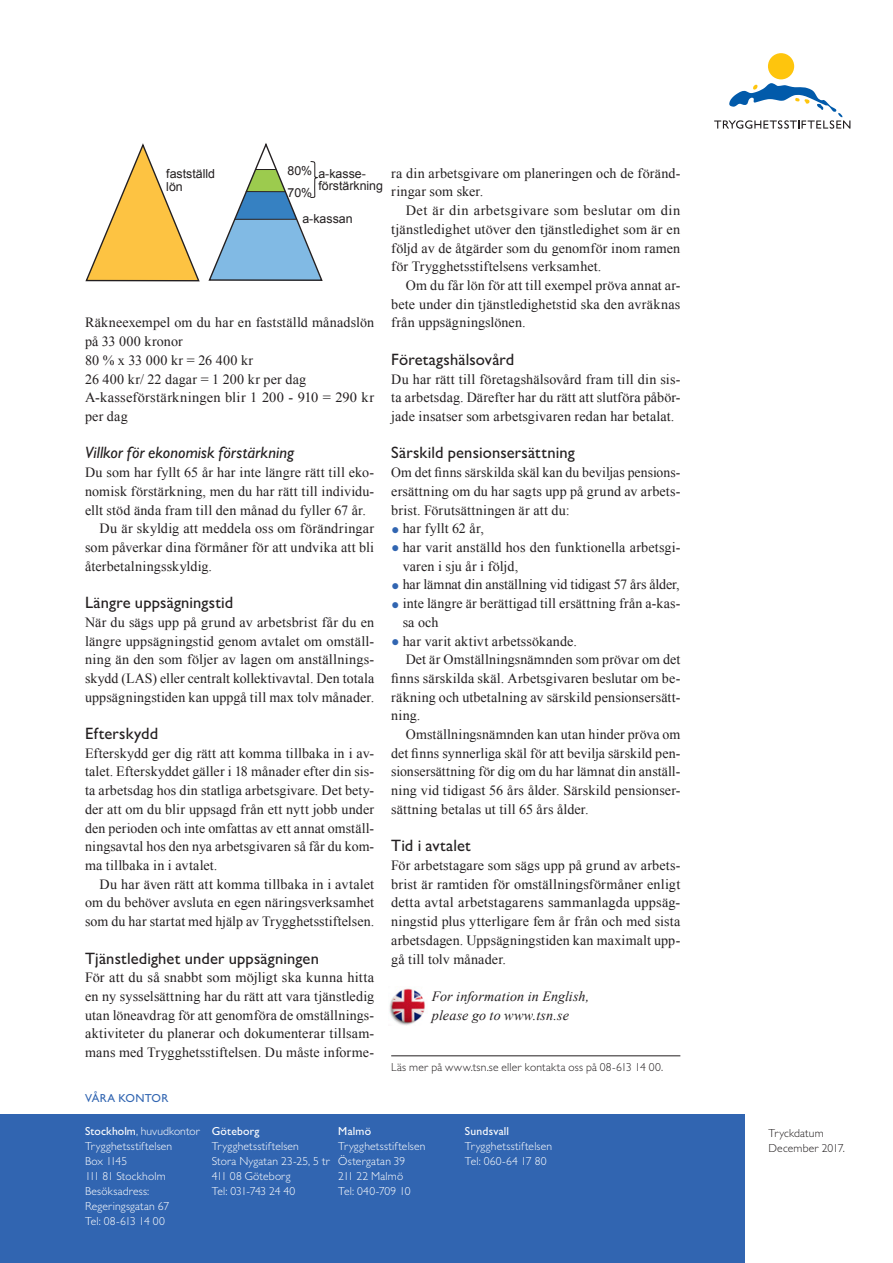
<style>
.page{position:relative;width:893px;height:1263px;background:#fff}
.page>*{position:absolute;margin:0;border:0;box-sizing:border-box;transform-origin:0 0}
.Rubrik_Mellan_1{font:500 16.5px "Gill Sans MT Pro";letter-spacing:.01em;color:#231f20}
.Mellanrubrik_2{font:italic 500 16.5px "Gill Sans MT Pro";letter-spacing:.005em;color:#231f20}
.Bröd{font:14.1px/18.8px "Times New Roman";letter-spacing:.01em;color:#231f20;text-align:justify}
.Bröd_indrag{font:14.1px/18.8px "Times New Roman";letter-spacing:.01em;color:#231f20;text-align:justify}
.Bröd_bullits{font:14.1px/18.8px "Times New Roman";letter-spacing:.005em;color:#231f20}
.Bröd-2{font:italic 14.1px/18.8px "Times New Roman";letter-spacing:.005em;color:#231f20}
.t1{font:12.45px/12.5px "Arial";color:#231f20}
.t2{font:300 11.7px/15px "Gill Sans MT Pro";letter-spacing:.015em;color:#fff}
.Fotnot{font:300 11.7px/15px "Gill Sans MT Pro";letter-spacing:.015em;color:#231f20}
.t3{font:500 11.7px "Gill Sans MT Pro";letter-spacing:.015em;color:#fff}
.t4{font:300 11.7px "Gill Sans MT Pro";letter-spacing:-.03em;color:#fff}
.t5{font:300 11.7px "Gill Sans MT Pro";letter-spacing:-.06em;color:#fff}
.t6{font:500 11.7px "Gill Sans MT Pro";letter-spacing:.02em;color:#3165b1}
.s1{font-size:24px;color:#3165b1}
.s2{font-weight:500}
</style>
<div class="page">
<div style="left:768px;top:53px;width:26px;height:26px;background:#fec50d;border-radius:50%"></div>
<svg style="left:714px;top:83px;width:136px;height:46px"></svg>
<hr style="left:391px;top:1055px;width:289px;height:1px;background:#231f20">
<div style="left:0;top:1114px;width:744px;height:149px;background:#3165b1"></div>
<img style="left:389px;top:988px;width:36px;height:38px">
<svg style="left:85px;top:143px;width:115px;height:139px"></svg>
<svg style="left:208px;top:143px;width:115px;height:138px"></svg>
<p class="t1" style="left:287px;top:159px;width:26px;line-height:22.5px">80%<br>70%</p>
<p class="t1" style="left:302px;top:212px;width:52px">a-kassan</p>
<p class="Bröd" style="left:391px;top:163px;width:291px">ra din arbetsgivare om planeringen och de föränd&shy;ringar som sker.</p>
<p class="Bröd_indrag" style="left:391px;top:201px;width:291px;text-indent:15px">Det är din arbetsgivare som beslutar om din tjänstledighet utöver den tjänstledighet som är en följd av de åtgärder som du genomför inom ramen för Trygghetsstiftelsens verksamhet.</p>
<p class="Bröd_indrag" style="left:391px;top:276px;width:291px;text-indent:15px">Om du får lön för att till exempel pröva annat ar&shy;bete under din tjänstledighetstid ska den avräknas från uppsägningslönen.</p>
<p class="Rubrik_Mellan_1" style="left:391px;top:349px;width:125px">Företagshälsovård</p>
<p class="Bröd" style="left:391px;top:369px;width:291px">Du har rätt till företagshälsovård fram till din sis&shy;ta arbetsdag. Därefter har du rätt att slutföra påbör&shy;jade insatser som arbetsgivaren redan har betalat.</p>
<p class="Rubrik_Mellan_1" style="left:391px;top:443px;width:185px">Särskild pensionsersättning</p>
<p class="Bröd" style="left:391px;top:463px;width:291px">Om det finns särskilda skäl kan du beviljas pensions&shy;ersättning om du har sagts upp på grund av arbets&shy;brist. Förutsättningen är att du:</p>
<p class="Bröd_bullits" style="left:391px;top:519px;width:94px"><span class="s1">•</span> har fyllt 62 år,</p>
<p class="Bröd_bullits" style="left:403px;top:538px;width:279px;text-indent:-11px"><span class="s1">•</span> har varit anställd hos den funktionella arbetsgi&shy;varen i sju år i följd,</p>
<p class="Bröd_bullits" style="left:391px;top:575px;width:290px"><span class="s1">•</span> har lämnat din anställning vid tidigast 57 års ålder,</p>
<p class="Bröd_bullits" style="left:403px;top:594px;width:279px;text-indent:-11px"><span class="s1">•</span> inte längre är berättigad till ersättning från a-kas&shy;sa och</p>
<p class="Bröd_bullits" style="left:391px;top:631px;width:187px"><span class="s1">•</span> har varit aktivt arbetssökande.</p>
<p class="Bröd_indrag" style="left:391px;top:650px;width:291px;text-indent:15px">Det är Omställningsnämnden som prövar om det finns särskilda skäl. Arbetsgivaren beslutar om be&shy;räkning och utbetalning av särskild pensionsersätt&shy;ning.</p>
<p class="Bröd_indrag" style="left:391px;top:725px;width:291px;text-indent:15px">Omställningsnämnden kan utan hinder pröva om det finns synnerliga skäl för att bevilja särskild pen&shy;sionsersättning för dig om du har lämnat din anställ&shy;ning vid tidigast 56 års ålder. Särskild pensionser&shy;sättning betalas ut till 65 års ålder.</p>
<p class="Rubrik_Mellan_1" style="left:391px;top:836px;width:81px">Tid i avtalet</p>
<p class="Bröd" style="left:391px;top:856px;width:291px">För arbetstagare som sägs upp på grund av arbets&shy;brist är ramtiden för omställningsförmåner enligt detta avtal arbetstagarens sammanlagda uppsäg&shy;ningstid plus ytterligare fem år från och med sista arbetsdagen. Uppsägningstiden kan maximalt upp&shy;gå till tolv månader.</p>
<p class="Bröd-2" style="left:432px;top:986px;width:159px">For information in English, please go to www.tsn.se</p>
<p class="t1" style="left:166px;top:168px;width:50px">fastställd lön</p>
<p class="t1" style="left:318px;top:167px;width:66px">a-kasse&shy;förstärkning</p>
<p class="Bröd" style="left:85px;top:313px;width:291px">Räkneexempel om du har en fastställd månadslön på 33 000 kronor</p>
<p class="Bröd" style="left:85px;top:351px;width:170px">80 % x 33 000 kr = 26 400 kr</p>
<p class="Bröd" style="left:85px;top:369px;width:223px">26 400 kr/ 22 dagar = 1 200 kr per dag</p>
<p class="Bröd" style="left:85px;top:388px;width:291px">A-kasseförstärkningen blir 1 200 - 910 = 290 kr per dag</p>
<p class="Mellanrubrik_2" style="left:85px;top:443px;width:211px">Villkor för ekonomisk förstärkning</p>
<p class="Bröd" style="left:85px;top:463px;width:291px">Du som har fyllt 65 år har inte längre rätt till eko&shy;nomisk förstärkning, men du har rätt till individu&shy;ellt stöd ända fram till den månad du fyller 67 år.</p>
<p class="Bröd_indrag" style="left:85px;top:519px;width:291px;text-indent:15px">Du är skyldig att meddela oss om förändringar som påverkar dina förmåner för att undvika att bli återbetalningsskyldig.</p>
<p class="Rubrik_Mellan_1" style="left:85px;top:593px;width:150px">Längre uppsägningstid</p>
<p class="Bröd" style="left:85px;top:612px;width:291px">När du sägs upp på grund av arbetsbrist får du en längre uppsägningstid genom avtalet om omställ&shy;ning än den som följer av lagen om anställnings&shy;skydd (LAS) eller centralt kollektivavtal. Den totala uppsägningstiden kan uppgå till max tolv månader.</p>
<p class="Rubrik_Mellan_1" style="left:85px;top:724px;width:75px">Efterskydd</p>
<p class="Bröd" style="left:85px;top:743px;width:291px">Efterskydd ger dig rätt att komma tillbaka in i av&shy;talet. Efterskyddet gäller i 18 månader efter din sis&shy;ta arbetsdag hos din statliga arbetsgivare. Det bety&shy;der att om du blir uppsagd från ett nytt jobb under den perioden och inte omfattas av ett annat omställ&shy;ningsavtal hos den nya arbetsgivaren så får du kom&shy;ma tillbaka in i avtalet.</p>
<p class="Bröd_indrag" style="left:85px;top:874px;width:291px;text-indent:15px">Du har även rätt att komma tillbaka in i avtalet om du behöver avsluta en egen näringsverksamhet som du har startat med hjälp av Trygghetsstiftelsen.</p>
<p class="Rubrik_Mellan_1" style="left:85px;top:948px;width:235px">Tjänstledighet under uppsägningen</p>
<p class="Bröd" style="left:85px;top:968px;width:291px">För att du så snabbt som möjligt ska kunna hitta en ny sysselsättning har du rätt att vara tjänstledig utan löneavdrag för att genomföra de omställnings&shy;aktiviteter du planerar och dokumenterar tillsam&shy;mans med Trygghetsstiftelsen. Du måste informe-</p>
<p class="t1" style="left:166px;top:361px;width:50px;line-height:13.2px">fastställd lön</p>
<p class="t6" style="left:85px;top:1091px;width:85px">VÅRA KONTOR</p>
<p class="t2" style="left:85px;top:1123px;width:117px"><span class="s2">Stockholm</span>, huvudkontor</p>
<p class="t2" style="left:85px;top:1138px;width:89px">Trygghetsstiftelsen</p>
<p class="t2" style="left:85px;top:1153px;width:44px">Box 1145</p>
<p class="t2" style="left:85px;top:1168px;width:82px">111 81 Stockholm</p>
<p class="t2" style="left:85px;top:1183px;width:86px">Besöksadress:<br>Regeringsgatan 67</p>
<p class="t5" style="left:85px;top:1214px;width:81px">Tel: 08-613 14 00</p>
<p class="Fotnot" style="left:391px;top:1059px;width:273px">Läs mer på www.tsn.se eller kontakta oss på 08-613 14 00.</p>
<p class="t3" style="left:212px;top:1124px;width:49px">Göteborg</p>
<p class="t2" style="left:212px;top:1138px;width:89px">Trygghetsstiftelsen</p>
<p class="t2" style="left:212px;top:1153px;width:120px">Stora Nygatan 23-25, 5 tr</p>
<p class="t2" style="left:212px;top:1168px;width:81px">411 08 Göteborg</p>
<p class="t4" style="left:212px;top:1184px;width:85px">Tel: 031-743 24 40</p>
<p class="t3" style="left:338px;top:1124px;width:34px">Malmö</p>
<p class="t2" style="left:338px;top:1138px;width:89px">Trygghetsstiftelsen</p>
<p class="t2" style="left:338px;top:1153px;width:69px">Östergatan 39</p>
<p class="t2" style="left:338px;top:1168px;width:66px">211 22 Malmö</p>
<p class="t2" style="left:338px;top:1183px;width:74px">Tel: 040-709 10</p>
<p class="t3" style="left:465px;top:1124px;width:46px">Sundsvall</p>
<p class="t2" style="left:465px;top:1138px;width:89px">Trygghetsstiftelsen</p>
<p class="t2" style="left:465px;top:1153px;width:83px">Tel: 060-64 17 80</p>
<p class="Fotnot" style="left:769px;top:1125px;width:78px">Tryckdatum<br>December 2017.</p>
</div>
